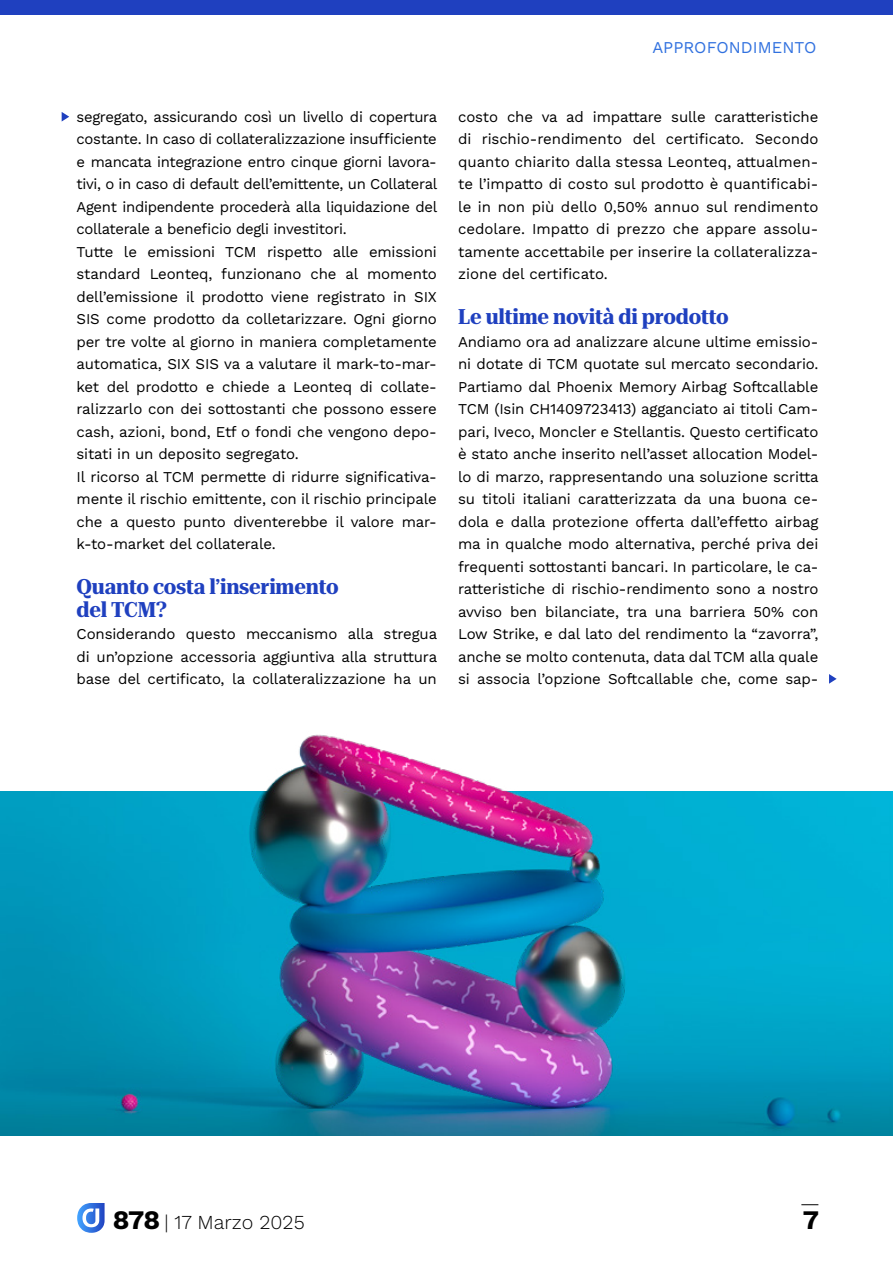
<style>
.page{position:relative;width:893px;height:1263px;background:#fff}
.page>*{position:absolute;margin:0;border:0;box-sizing:border-box;transform-origin:0 0}
.t1{font:700 26.7px "Work Sans";color:#000}
.t2{font:700 semi-condensed 21px/22.5px "Roboto Serif 120 pt";letter-spacing:-.01em;color:#1f40bf}
.t3{font:300 19.8px "Work Sans";color:#000}
.t4{font:16.5px "Work Sans";color:#3171df}
.t5{font:15px/22.5px "Work Sans";letter-spacing:-.01em;color:#000;text-align:justify}
.s1{font-weight:700;font-size:26.7px}
</style>
<div class="page">
<svg style="left:77px;top:1203px;width:28px;height:30px"></svg>
<svg style="left:801px;top:1204px;width:17px;height:1px"></svg>
<div style="left:0;top:0;width:893px;height:15px;background:#1f40bf"></div>
<svg style="left:62px;top:112px;width:7px;height:10px"></svg>
<svg style="left:829px;top:674px;width:8px;height:10px"></svg>
<img style="left:0;top:791px;width:893px;height:344px">
<img style="left:187px;top:734px;width:519px;height:401px">
<p class="t4" style="left:652px;top:35px;width:166px">APPROFONDIMENTO</p>
<p class="t5" style="left:77px;top:105px;width:362px;text-align:left">segregato, assicurando così un livello di copertura costante. In caso di collateralizzazione insufficiente e mancata integrazione entro cinque giorni lavora&shy;tivi, o in caso di default dell’emittente, un Collateral Agent indipendente procederà alla liquidazione del collaterale a beneficio degli investitori.<br>Tutte le emissioni TCM rispetto alle emissioni standard Leonteq, funzionano che al momento dell’emissione il prodotto viene registrato in SIX SIS come prodotto da colletarizzare. Ogni giorno per tre volte al giorno in maniera completamente automatica, SIX SIS va a valutare il mark-to-mar&shy;ket del prodotto e chiede a Leonteq di collate&shy;ralizzarlo con dei sottostanti che possono essere cash, azioni, bond, Etf o fondi che vengono depo&shy;sitati in un deposito segregato.<br>Il ricorso al TCM permette di ridurre significativa&shy;mente il rischio emittente, con il rischio principale che a questo punto diventerebbe il valore mar&shy;k-to-market del collaterale.</p>
<h2 class="t2" style="left:77px;top:574px;width:264px">Quanto costa l’inserimento del TCM?</h2>
<p class="t5" style="left:77px;top:622px;width:362px">Considerando questo meccanismo alla stregua di un’opzione accessoria aggiuntiva alla struttura base del certificato, la collateralizzazione ha un</p>
<p class="t5" style="left:458px;top:105px;width:362px">costo che va ad impattare sulle caratteristiche di rischio-rendimento del certificato. Secondo quanto chiarito dalla stessa Leonteq, attualmen&shy;te l’impatto di costo sul prodotto è quantificabi&shy;le in non più dello 0,50% annuo sul rendimento cedolare. Impatto di prezzo che appare assolu&shy;tamente accettabile per inserire la collateralizza&shy;zione del certificato.</p>
<h2 class="t2" style="left:458px;top:304px;width:272px">Le ultime novità di prodotto</h2>
<p class="t5" style="left:458px;top:330px;width:362px">Andiamo ora ad analizzare alcune ultime emissio&shy;ni dotate di TCM quotate sul mercato secondario.<br>Partiamo dal Phoenix Memory Airbag Softcallable TCM (Isin CH1409723413) agganciato ai titoli Cam&shy;pari, Iveco, Moncler e Stellantis. Questo certificato è stato anche inserito nell’asset allocation Model&shy;lo di marzo, rappresentando una soluzione scritta su titoli italiani caratterizzata da una buona ce&shy;dola e dalla protezione offerta dall’effetto airbag ma in qualche modo alternativa, perché priva dei frequenti sottostanti bancari. In particolare, le ca&shy;ratteristiche di rischio-rendimento sono a nostro avviso ben bilanciate, tra una barriera 50% con Low Strike, e dal lato del rendimento la “zavorra”, anche se molto contenuta, data dal TCM alla quale si associa l’opzione Softcallable che, come sap-</p>
<h3 class="t3" style="left:113px;top:1207px;width:193px"><span class="s1">878</span> | 17 Marzo 2025</h3>
<h1 class="t1" style="left:803px;top:1199px;width:18px">7</h1>
</div>
